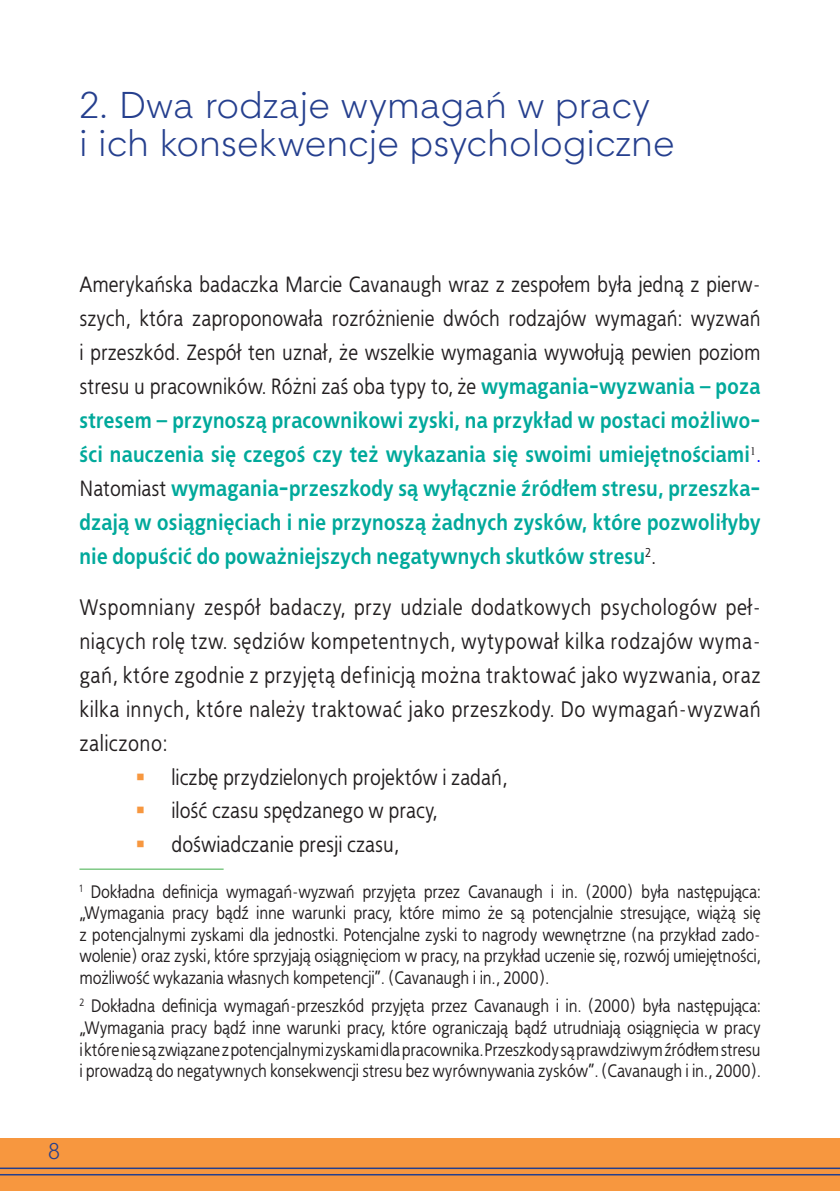
<style>
.page{position:relative;width:840px;height:1191px;background:#fff}
.page>*{position:absolute;margin:0;border:0;box-sizing:border-box;transform-origin:0 0}
.tytul{font:36px/38px "Straight TTEFN";letter-spacing:.015em;color:#253f8e}
.tekst{font:700 22.4px/34px "EFN Bureau";letter-spacing:.01em;color:#00a99b;text-align:justify}
.tekst-2{font:22.4px/34px "EFN Bureau";letter-spacing:.03em;color:#231f20;text-align:justify}
.tekst-3{font:22px/34px "EFN Bureau";letter-spacing:.01em;color:#231f20;text-align:justify}
.t1{font:22px "Straight TTEFN";color:#253f8e}
.t2{font:18px/21.6px "EFN Bureau";color:#231f20;text-align:justify}
.s1{font-weight:700;font-size:22.4px;color:#00a99b}
.s2{font-weight:400;font-size:22px;color:#00f}
.s3{font-weight:400;font-size:22px;color:#231f20}
</style>
<div class="page">
<div style="left:0;top:1138px;width:839px;height:53px;background:#f7973f"></div>
<hr style="left:0;top:1167px;width:839px;height:2px;background:#253f8e">
<hr style="left:0;top:1174px;width:839px;height:1px;background:#253f8e">
<hr style="left:79px;top:868px;width:144px;height:1px;background:#40ae49">
<p class="tytul" style="left:79px;top:86px;width:596px">2. Dwa rodzaje wymagań w pracy<br>i ich konsekwencje psychologiczne</p>
<p class="tekst-3" style="left:79px;top:266px;width:682px">Amerykańska badaczka Marcie Cavanaugh wraz z zespołem była jedną z pierw&shy;szych, która zaproponowała rozróżnienie dwóch rodzajów wymagań: wyzwań i przeszkód. Zespół ten uznał, że wszelkie wymagania wywołują pewien poziom stresu u pracowników. Różni zaś oba typy to, że <span class="s1">wymagania-wyzwania – poza</span></p>
<p class="tekst" style="left:79px;top:402px;width:683px">stresem – przynoszą pracownikowi zyski, na przykład w postaci możliwo&shy;ści nauczenia się czegoś czy też wykazania się swoimi umiejętnościami<sup>1</sup><span class="s2">.<br></span><span class="s3">Natomiast</span> wymagania-przeszkody są wyłącznie źródłem stresu, przeszka&shy;dzają w osiągnięciach i nie przynoszą żadnych zysków, które pozwoliłyby nie dopuścić do poważniejszych negatywnych skutków stresu<sup>2</sup><span class="s3">.</span></p>
<p class="tekst-2" style="left:79px;top:589px;width:682px">Wspomniany zespół badaczy, przy udziale dodatkowych psychologów peł&shy;niących rolę tzw. sędziów kompetentnych, wytypował kilka rodzajów wyma&shy;gań, które zgodnie z przyjętą definicją można traktować jako wyzwania, oraz kilka innych, które należy traktować jako przeszkody. Do wymagań-wyzwań zaliczono:</p>
<p class="tekst-3" style="left:171px;top:759px;width:337px">liczbę przydzielonych projektów i zadań,</p>
<p class="tekst-3" style="left:171px;top:793px;width:267px">ilość czasu spędzanego w pracy,</p>
<p class="tekst-3" style="left:171px;top:826px;width:229px">doświadczanie presji czasu,</p>
<p class="t2" style="left:79px;top:880px;width:683px"><sup>1</sup> Dokładna definicja wymagań-wyzwań przyjęta przez Cavanaugh i in. (2000) była następująca: „Wymagania pracy bądź inne warunki pracy, które mimo że są potencjalnie stresujące, wiążą się z potencjalnymi zyskami dla jednostki. Potencjalne zyski to nagrody wewnętrzne (na przykład zado&shy;wolenie) oraz zyski, które sprzyjają osiągnięciom w pracy, na przykład uczenie się, rozwój umiejętności, możliwość wykazania własnych kompetencji”. (Cavanaugh i in., 2000).</p>
<p class="t2" style="left:79px;top:994px;width:682px"><sup>2</sup> Dokładna definicja wymagań-przeszkód przyjęta przez Cavanaugh i in. (2000) była następująca: „Wymagania pracy bądź inne warunki pracy, które ograniczają bądź utrudniają osiągnięcia w pracy i które nie są związane z potencjalnymi zyskami dla pracownika. Przeszkody są prawdziwym źródłem stresu i prowadzą do negatywnych konsekwencji stresu bez wyrównywania zysków”. (Cavanaugh i in., 2000).</p>
<p class="t1" style="left:48px;top:1138px;width:13px">8</p>
</div>
